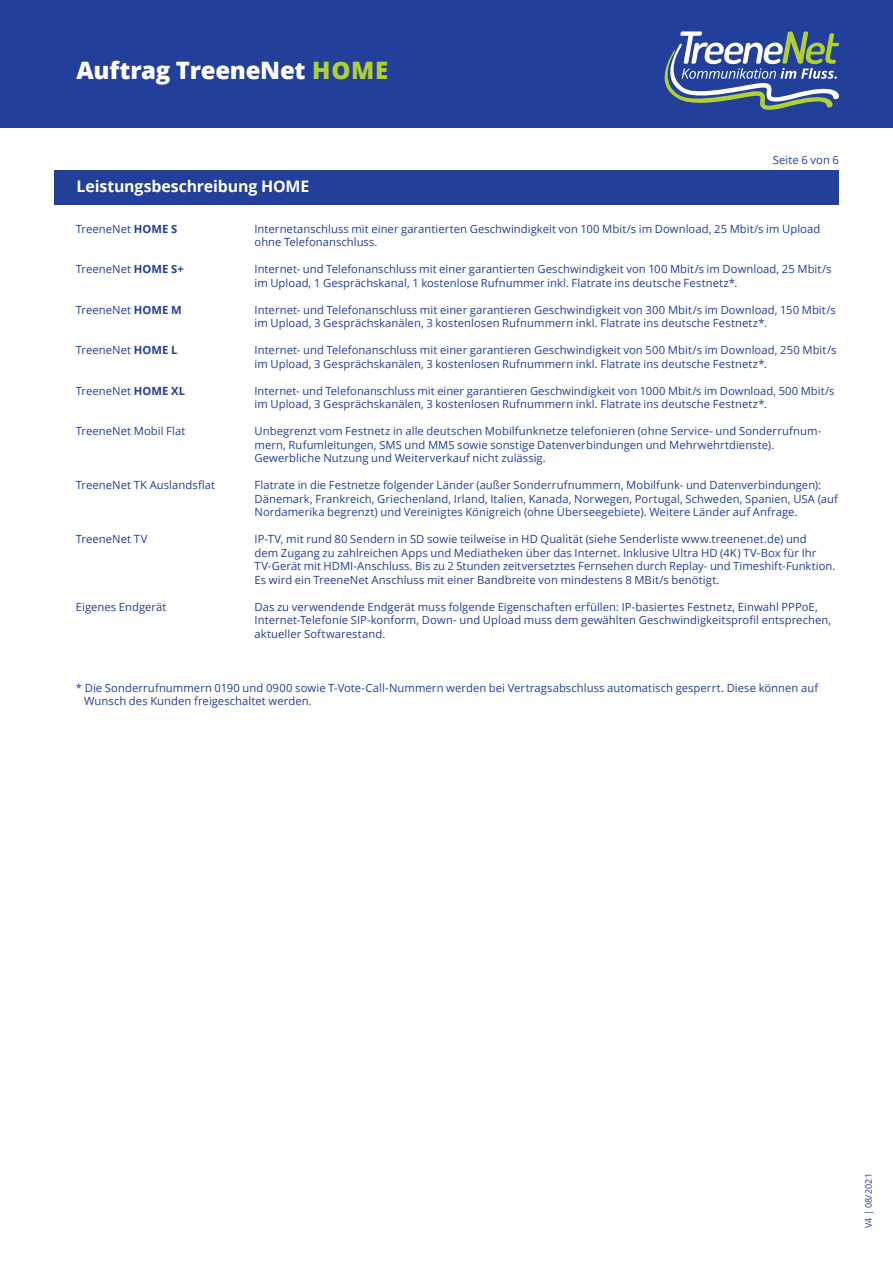
<style>
.page{position:relative;width:893px;height:1263px;background:#fff}
.page>*{position:absolute;margin:0;border:0;box-sizing:border-box;transform-origin:0 0}
.t1{font:800 24px "Open Sans";letter-spacing:-.01em;color:#fff}
.t2{font:700 15.9px "Open Sans";letter-spacing:-.01em;color:#fff}
.t3{font:11.25px/13.5px "Open Sans";letter-spacing:.005em;color:#223f99}
.t4{font:9px "Open Sans";letter-spacing:.005em;color:#223f99}
.s1{color:#b0d136}
.s2{font-weight:700}
</style>
<div class="page">
<div style="left:0;top:0;width:893px;height:128px;background:#223f99"></div>
<svg style="left:664px;top:31px;width:175px;height:79px"></svg>
<div style="left:54px;top:171px;width:785px;height:34px;background:#223f99"></div>
<h1 class="t1" style="left:77px;top:52px;width:313px">Auftrag TreeneNet <span class="s1">HOME</span></h1>
<p class="t3" style="left:773px;top:153px;width:68px">Seite 6 von 6</p>
<h2 class="t2" style="left:77px;top:175px;width:210px">LEISTUNGSBESCHREIBUNG HOME</h2>
<p class="t3" style="left:76px;top:222px;width:103px">TreeneNet <span class="s2">HOME S</span></p>
<p class="t3" style="left:254px;top:222px;width:567px">Internetanschluss mit einer garantierten Geschwindigkeit von 100 Mbit/s im Download, 25 Mbit/s im Upload ohne Telefonanschluss.</p>
<p class="t3" style="left:76px;top:262px;width:110px">TreeneNet <span class="s2">HOME S+</span></p>
<p class="t3" style="left:254px;top:262px;width:578px">Internet- und Telefonanschluss mit einer garantierten Geschwindigkeit von 100 Mbit/s im Download, 25 Mbit/s im Upload, 1 Gesprächskanal, 1 kostenlose Rufnummer inkl. Flatrate ins deutsche Festnetz*.</p>
<p class="t3" style="left:76px;top:303px;width:105px">TreeneNet <span class="s2">HOME M</span></p>
<p class="t3" style="left:254px;top:303px;width:583px">Internet- und Telefonanschluss mit einer garantieren Geschwindigkeit von 300 Mbit/s im Download, 150 Mbit/s im Upload, 3 Gesprächskanälen, 3 kostenlosen Rufnummern inkl. Flatrate ins deutsche Festnetz*.</p>
<p class="t3" style="left:76px;top:343px;width:103px">TreeneNet <span class="s2">HOME L</span></p>
<p class="t3" style="left:254px;top:343px;width:584px">Internet- und Telefonanschluss mit einer garantieren Geschwindigkeit von 500 Mbit/s im Download, 250 Mbit/s im Upload, 3 Gesprächskanälen, 3 kostenlosen Rufnummern inkl. Flatrate ins deutsche Festnetz*.</p>
<p class="t3" style="left:76px;top:384px;width:111px">TreeneNet <span class="s2">HOME XL</span></p>
<p class="t3" style="left:255px;top:384px;width:581px">Internet- und Telefonanschluss mit einer garantieren Geschwindigkeit von 1000 Mbit/s im Download, 500 Mbit/s im Upload, 3 Gesprächskanälen, 3 kostenlosen Rufnummern inkl. Flatrate ins deutsche Festnetz*.</p>
<p class="t3" style="left:76px;top:424px;width:111px">TreeneNet Mobil Flat</p>
<p class="t3" style="left:255px;top:424px;width:568px">Unbegrenzt vom Festnetz in alle deutschen Mobilfunknetze telefonieren (ohne Service- und Sonderrufnum&shy;mern, Rufumleitungen, SMS und MMS sowie sonstige Datenverbindungen und Mehrwehrtdienste).<br>Gewerbliche Nutzung und Weiterverkauf nicht zulässig.</p>
<p class="t3" style="left:76px;top:478px;width:141px">TreeneNet TK Auslandsflat</p>
<p class="t3" style="left:255px;top:478px;width:585px">Flatrate in die Festnetze folgender Länder (außer Sonderrufnummern, Mobilfunk- und Datenverbindungen):<br>Dänemark, Frankreich, Griechenland, Irland, Italien, Kanada, Norwegen, Portugal, Schweden, Spanien, USA (auf<br>Nordamerika begrenzt) und Vereinigtes Königreich (ohne Überseegebiete). Weitere Länder auf Anfrage.</p>
<p class="t3" style="left:76px;top:532px;width:73px">TreeneNet TV</p>
<p class="t3" style="left:255px;top:532px;width:582px">IP-TV, mit rund 80 Sendern in SD sowie teilweise in HD Qualität (siehe Senderliste www.treenenet.de) und<br>dem Zugang zu zahlreichen Apps und Mediatheken über das Internet. Inklusive Ultra HD (4K) TV-Box für Ihr TV-Gerät mit HDMI-Anschluss. Bis zu 2 Stunden zeitversetztes Fernsehen durch Replay- und Timeshift-Funktion.<br>Es wird ein TreeneNet Anschluss mit einer Bandbreite von mindestens 8 MBit/s benötigt.</p>
<p class="t3" style="left:76px;top:600px;width:92px">Eigenes Endgerät</p>
<p class="t3" style="left:255px;top:600px;width:578px">Das zu verwendende Endgerät muss folgende Eigenschaften erfüllen: IP-basiertes Festnetz, Einwahl PPPoE,<br>Internet-Telefonie SIP-konform, Down- und Upload muss dem gewählten Geschwindigkeitsprofil entsprechen, aktueller Softwarestand.</p>
<p class="t3" style="left:84px;top:681px;width:736px;text-indent:-8px">* Die Sonderrufnummern 0190 und 0900 sowie T-Vote-Call-Nummern werden bei Vertragsabschluss automatisch gesperrt. Diese können auf<br>Wunsch des Kunden freigeschaltet werden.</p>
<p class="t4" style="left:862px;top:1228px;width:56px;rotate:-90deg">V4 | 08/2021</p>
</div>
